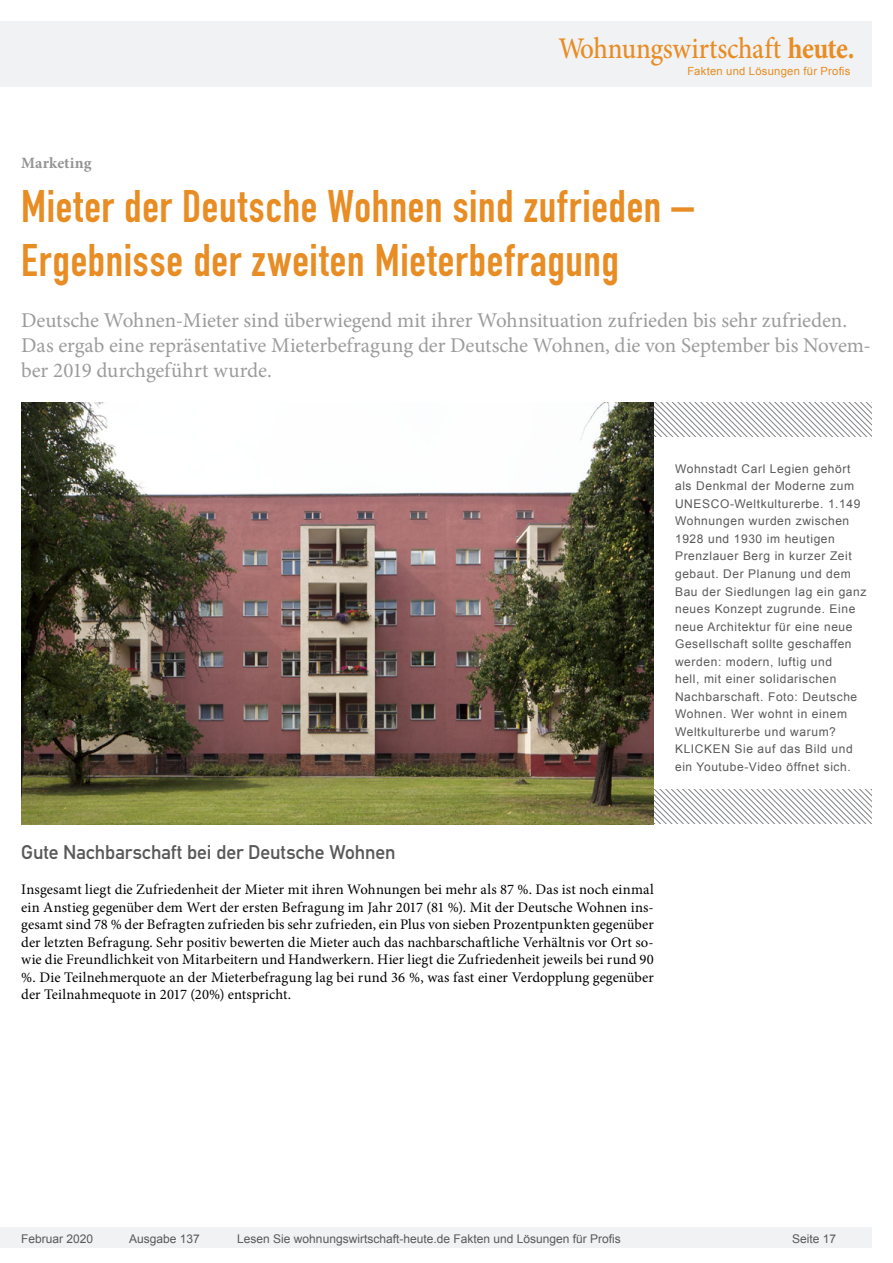
<style>
.page{position:relative;width:893px;height:1263px;background:#fff}
.page>*{position:absolute;margin:0;border:0;box-sizing:border-box;transform-origin:0 0}
.t1{font:45px/54px "DIN Engschrift";letter-spacing:.015em;color:#e88c24}
.t2{font:500 30px "Minion Pro";letter-spacing:-.01em;color:#e88c24;scale:.9 1}
.t3{font:21px/25.2px "Minion Pro";letter-spacing:-.005em;color:#9c9c9c}
.t4{font:19.5px "DIN Mittelschrift";letter-spacing:-.005em;color:#595959}
.t5{font:700 15.75px "Minion Pro";letter-spacing:.005em;color:#939393}
.t6{font:14.7px/17.5px "Minion Pro";color:#000;text-align:justify}
.t7{font:12px/17.5px "Arial";letter-spacing:.05em;color:#595959}
.t8{font:12px "Arial";color:#595959}
.t9{font:11.25px "Arial";letter-spacing:.025em;color:#e88c24}
.s1{font-weight:700}
</style>
<div class="page">
<div style="left:0;top:1227px;width:872px;height:20px;background:#f1f2f3"></div>
<div style="left:0;top:21px;width:872px;height:66px;background:#f1f2f3"></div>
<svg style="left:654px;top:402px;width:218px;height:35px"></svg>
<svg style="left:654px;top:789px;width:218px;height:35px"></svg>
<img style="left:21px;top:402px;width:633px;height:422px">
<h2 class="t2" style="left:558px;top:28px;width:331px">Wohnungswirtschaft <span class="s1">heute.</span></h2>
<p class="t9" style="left:687px;top:63px;width:165px">Fakten und Lösungen für Profis</p>
<p class="t5" style="left:21px;top:152px;width:72px">Marketing</p>
<h1 class="t1" style="left:21px;top:180px;width:674px">Mieter der Deutsche Wohnen sind zufrieden –<br>Ergebnisse der zweiten Mieterbefragung</h1>
<h3 class="t3" style="left:21px;top:307px;width:851px">Deutsche Wohnen-Mieter sind überwiegend mit ihrer Wohnsituation zufrieden bis sehr zufrieden.<br>Das ergab eine repräsentative Mieterbefragung der Deutsche Wohnen, die von September bis Novem&shy;ber 2019 durchgeführt wurde.</h3>
<p class="t7" style="left:675px;top:460px;width:193px">Wohnstadt Carl Legien gehört als Denkmal der Moderne zum<br>UNESCO-Weltkulturerbe. 1.149<br>Wohnungen wurden zwischen<br>1928 und 1930 im heutigen<br>Prenzlauer Berg in kurzer Zeit gebaut. Der Planung und dem<br>Bau der Siedlungen lag ein ganz neues Konzept zugrunde. Eine neue Architektur für eine neue<br>Gesellschaft sollte geschaffen werden: modern, luftig und<br>hell, mit einer solidarischen<br>Nachbarschaft. Foto: Deutsche<br>Wohnen. Wer wohnt in einem<br>Weltkulturerbe und warum?<br>KLICKEN Sie auf das Bild und ein Youtube-Video öffnet sich.</p>
<h3 class="t4" style="left:21px;top:840px;width:376px">Gute Nachbarschaft bei der Deutsche Wohnen</h3>
<p class="t6" style="left:21px;top:880px;width:634px">Insgesamt liegt die Zufriedenheit der Mieter mit ihren Wohnungen bei mehr als 87 %. Das ist noch einmal ein Anstieg gegenüber dem Wert der ersten Befragung im Jahr 2017 (81 %). Mit der Deutsche Wohnen ins&shy;gesamt sind 78 % der Befragten zufrieden bis sehr zufrieden, ein Plus von sieben Prozentpunkten gegenüber der letzten Befragung. Sehr positiv bewerten die Mieter auch das nachbarschaftliche Verhältnis vor Ort so&shy;wie die Freundlichkeit von Mitarbeitern und Handwerkern. Hier liegt die Zufriedenheit jeweils bei rund 90 %. Die Teilnehmerquote an der Mieterbefragung lag bei rund 36 %, was fast einer Verdopplung gegenüber der Teilnahmequote in 2017 (20%) entspricht.</p>
<p class="t8" style="left:21px;top:1230px;width:74px">Februar 2020</p>
<p class="t8" style="left:129px;top:1230px;width:72px">Ausgabe 137</p>
<p class="t8" style="left:237px;top:1230px;width:385px">Lesen Sie wohnungswirtschaft-heute.de Fakten und Lösungen für Profis</p>
<p class="t7" style="left:792px;top:1230px;width:46px">Seite 17</p>
</div>
